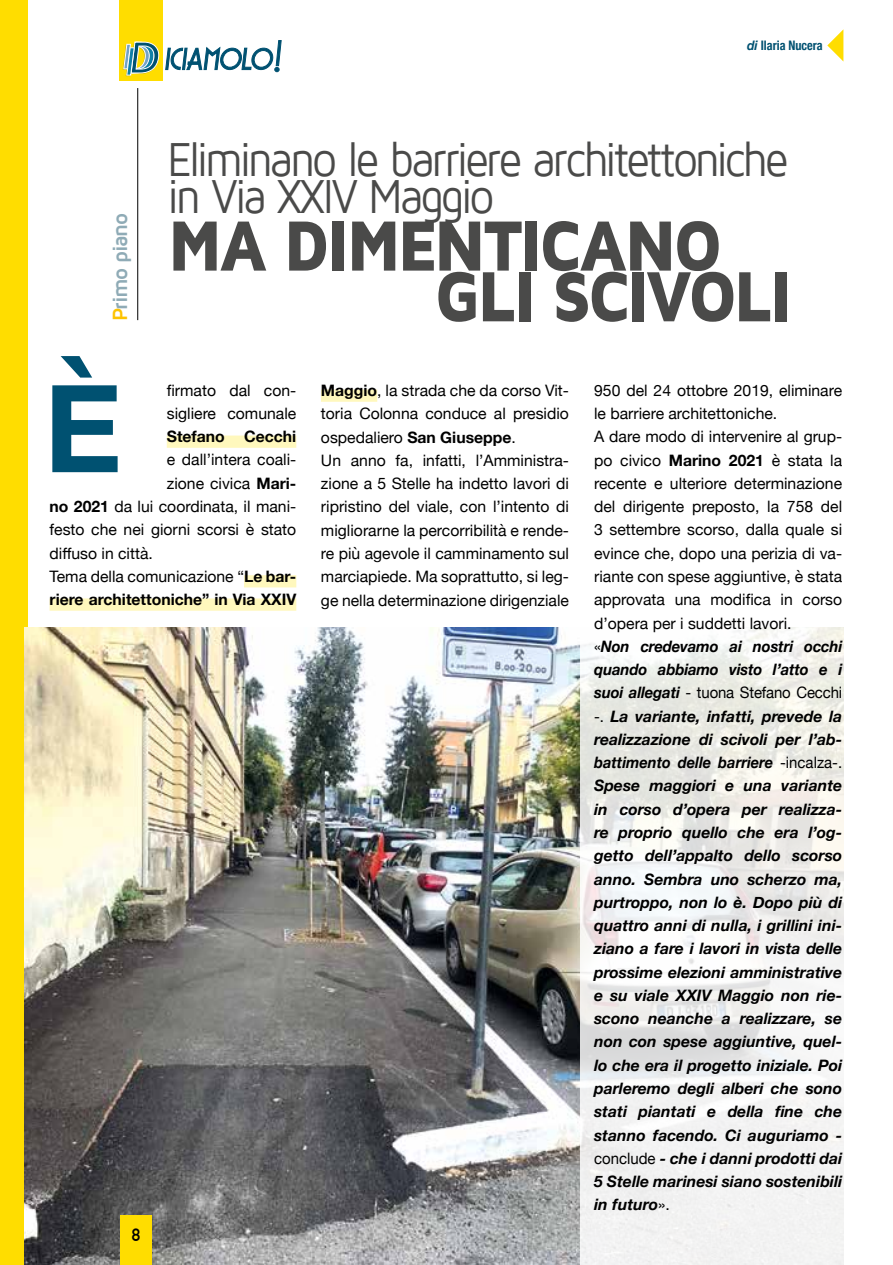
<style>
.page{position:relative;width:893px;height:1265px;background:#fff}
.page>*{position:absolute;margin:0;border:0;box-sizing:border-box;transform-origin:0 0}
.t1{font:700 121.62px "Helvetica Neue";color:#005171}
.t2{font:900 73.5px "Maven Pro";letter-spacing:-.05em;color:#4a4a49;scale:.9 1}
.t3{font:49px/36.8px "Maven Pro";letter-spacing:-.065em;color:#4a4a49;scale:.88 1}
.t4{font:700 21.18px "Maven Pro";letter-spacing:-.07em;color:#8fabb6}
.t5{font:700 17.5px "DIN Alternate";color:#000}
.t6{font:italic 700 15.75px/23.3px "Helvetica Neue";color:#000;scale:.95 1}
.t7{font:15.75px/23.3px "Helvetica Neue";color:#000}
.t8{font:700 15.75px "Helvetica Neue";color:#000}
.t9{font:700 condensed 13.12px "Helvetica Neue";color:#005171;scale:.93 1}
.s1{color:#fdc300}
.s2{font-style:italic;font-stretch:normal}
.s3{font-weight:700}
.s4{font-weight:400;font-style:normal}
.s5{font-style:normal}
</style>
<div class="page">
<div style="left:0;top:0;width:27px;height:1265px;background:#fd0"></div>
<svg style="left:827px;top:30px;width:16px;height:31px"></svg>
<img style="left:25px;top:628px;width:555px;height:637px">
<div style="left:321px;top:390px;width:56px;height:12px;background:#fff8bd"></div>
<div style="left:119px;top:0;width:43px;height:81px;background:#fd0"></div>
<svg style="left:123px;top:40px;width:159px;height:36px"></svg>
<hr style="left:137px;top:88px;width:1px;height:232px;background:#000">
<svg style="left:580px;top:627px;width:264px;height:638px;fill:#f2f2f1"></svg>
<div style="left:167px;top:436px;width:129px;height:12px;background:#fff8bd"></div>
<div style="left:244px;top:575px;width:52px;height:12px;background:#fff8bd"></div>
<div style="left:50px;top:598px;width:246px;height:13px;background:#fff8bd"></div>
<div style="left:120px;top:1215px;width:31px;height:50px;background:#fd0"></div>
<h3 class="t4" style="left:109px;top:321px;width:110px;rotate:-90deg"><span class="s1">P</span>rimo piano</h3>
<p class="t9" style="left:747px;top:34px;width:83px"><span class="s2">di</span> Ilaria Nucera</p>
<h3 class="t3" style="left:168px;top:142px;width:707px">Eliminano le barriere architettoniche in Via XXIV Maggio</h3>
<h2 class="t2" style="left:168px;top:206px;width:618px">MA DIMENTICANO</h2>
<h2 class="t2" style="left:434px;top:257px;width:399px">GLI SCIVOLI</h2>
<h1 class="t1" style="left:44px;top:333px;width:80px">È</h1>
<p class="t7" style="left:167px;top:379px;width:131px">firmato dal con&shy;sigliere comunale</p>
<p class="t8" style="left:167px;top:424px;width:131px">Stefano Cecchi</p>
<p class="t7" style="left:167px;top:449px;width:131px">e dall’intera coali-</p>
<p class="t7" style="left:167px;top:472px;width:131px">zione civica <span class="s3">Mari-</span></p>
<p class="t7" style="left:50px;top:496px;width:248px"><span class="s3">no 2021</span> da lui coordinata, il mani-</p>
<p class="t7" style="left:50px;top:519px;width:248px">festo che nei giorni scorsi è stato</p>
<p class="t7" style="left:50px;top:542px;width:105px">diffuso in città.</p>
<p class="t7" style="left:50px;top:565px;width:248px">Tema della comunicazione “<span class="s3">Le bar-</span></p>
<p class="t8" style="left:50px;top:587px;width:248px">riere architettoniche” in Via XXIV</p>
<p class="t5" style="left:132px;top:1222px;width:10px">8</p>
<p class="t7" style="left:321px;top:380px;width:250px"><span class="s3">Maggio</span>, la strada che da corso Vit&shy;toria Colonna conduce al presidio ospedaliero <span class="s3">San Giuseppe</span>.<br>Un anno fa, infatti, l’Amministra&shy;zione a 5 Stelle ha indetto lavori di ripristino del viale, con l’intento di migliorarne la percorribilità e rende&shy;re più agevole il camminamento sul marciapiede. Ma soprattutto, si leg&shy;ge nella determinazione dirigenziale</p>
<p class="t6" style="left:594px;top:379px;width:263px"><span class="s4">950 del 24 ottobre 2019, eliminare le barriere architettoniche.<br>A dare modo di intervenire al grup&shy;po civico</span> <span class="s5">Marino 2021</span> <span class="s4">è stata la recente e ulteriore determinazione del dirigente preposto, la 758 del<br>3 settembre scorso, dalla quale si evince che, dopo una perizia di va&shy;riante con spese aggiuntive, è stata approvata una modifica in corso d’opera per i suddetti lavori.<br>«</span>Non credevamo ai nostri occhi quando abbiamo visto l’atto e i suoi allegati <span class="s4">- tuona Stefano Cecchi -.</span> La variante, infatti, prevede la realizzazione di scivoli per l’ab&shy;battimento delle barriere <span class="s4">-incalza-.<br></span>Spese maggiori e una variante in corso d’opera per realizza&shy;re proprio quello che era l’og&shy;getto dell’appalto dello scorso anno. Sembra uno scherzo ma, purtroppo, non lo è. Dopo più di quattro anni di nulla, i grillini ini&shy;ziano a fare i lavori in vista delle prossime elezioni amministrative e su viale XXIV Maggio non rie&shy;scono neanche a realizzare, se non con spese aggiuntive, quel&shy;lo che era il progetto iniziale. Poi parleremo degli alberi che sono stati piantati e della fine che stanno facendo. Ci auguriamo - <span class="s4">conclude</span> - che i danni prodotti dai<br>5 Stelle marinesi siano sostenibili in futuro<span class="s4">».</span></p>
</div>
